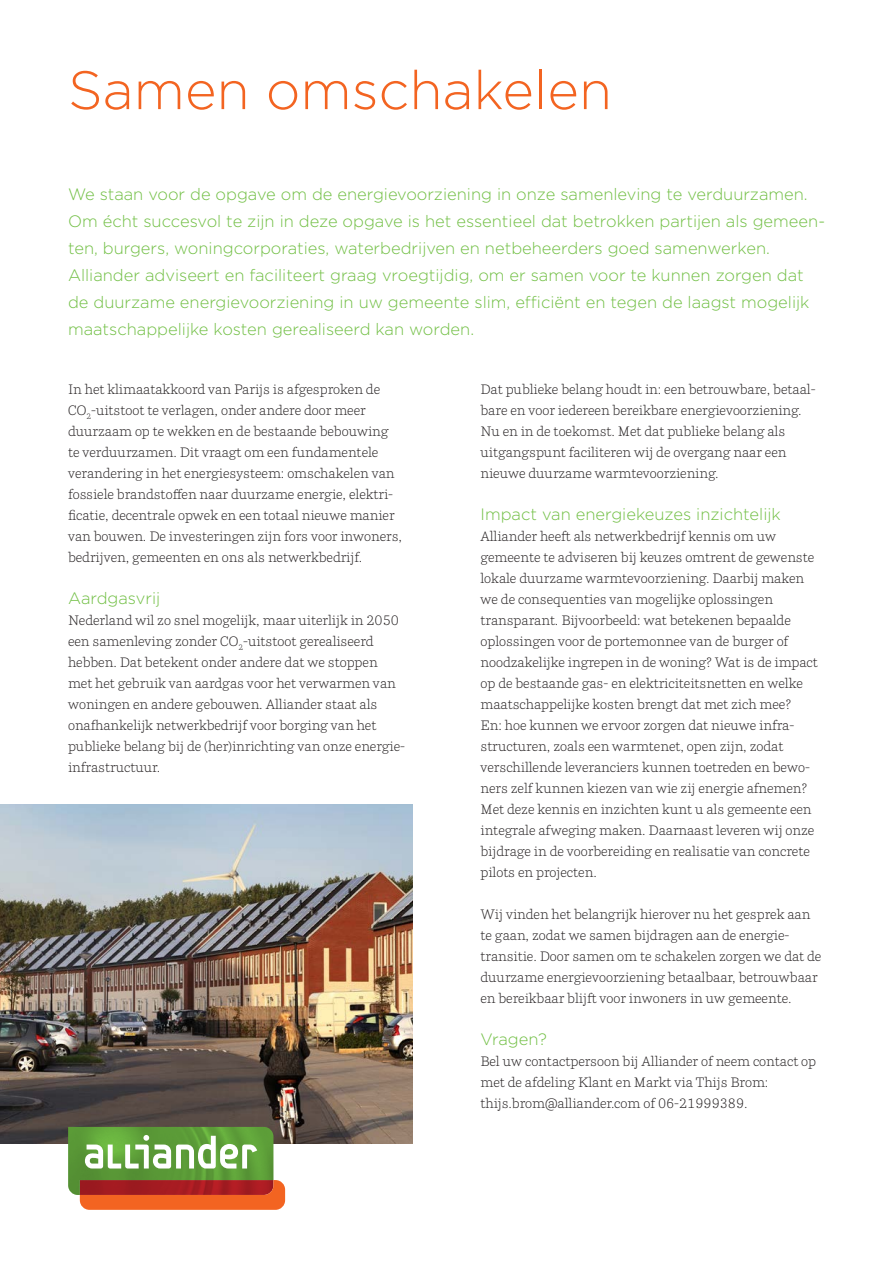
<style>
.page{position:relative;width:893px;height:1263px;background:#fff}
.page>*{position:absolute;margin:0;border:0;box-sizing:border-box;transform-origin:0 0}
.t1{font:300 54px "Gotham";color:#f36421}
.t2{font:300 16.5px/27px "Gotham";color:#71bf44}
.t3{font:300 13.5px/21px "Parry Pro";color:#231f20}
</style>
<div class="page">
<img style="left:0;top:804px;width:412px;height:339px">
<svg style="left:3px;top:1059px;width:338px;height:142px"></svg>
<svg style="left:68px;top:1127px;width:217px;height:83px;background:#9c8d50"></svg>
<h1 class="t1" style="left:68px;top:57px;width:545px">Samen omschakelen</h1>
<p class="t2" style="left:68px;top:181px;width:758px">We staan voor de opgave om de energievoorziening in onze samenleving te verduurzamen.<br>Om écht succesvol te zijn in deze opgave is het essentieel dat betrokken partijen als gemeen&shy;ten, burgers, woningcorporaties, waterbedrijven en netbeheerders goed samenwerken.<br>Alliander adviseert en faciliteert graag vroegtijdig, om er samen voor te kunnen zorgen dat de duurzame energievoorziening in uw gemeente slim, efficiënt en tegen de laagst mogelijk maatschappelijke kosten gerealiseerd kan worden.</p>
<p class="t3" style="left:68px;top:378px;width:335px">In het klimaatakkoord van Parijs is afgesproken de CO<sub>2</sub>-uitstoot te verlagen, onder andere door meer duurzaam op te wekken en de bestaande bebouwing te verduurzamen. Dit vraagt om een fundamentele verandering in het energiesysteem: omschakelen van fossiele brandstoffen naar duurzame energie, elektri&shy;ficatie, decentrale opwek en een totaal nieuwe manier van bouwen. De investeringen zijn fors voor inwoners, bedrijven, gemeenten en ons als netwerkbedrijf.</p>
<p class="t2" style="left:68px;top:584px;width:94px">Aardgasvrij</p>
<p class="t3" style="left:68px;top:609px;width:339px">Nederland wil zo snel mogelijk, maar uiterlijk in 2050 een samenleving zonder CO<sub>2</sub>-uitstoot gerealiseerd hebben. Dat betekent onder andere dat we stoppen met het gebruik van aardgas voor het verwarmen van woningen en andere gebouwen. Alliander staat als onafhankelijk netwerkbedrijf voor borging van het publieke belang bij de (her)inrichting van onze energie&shy;infrastructuur.</p>
<p class="t3" style="left:480px;top:378px;width:337px">Dat publieke belang houdt in: een betrouwbare, betaal&shy;bare en voor iedereen bereikbare energievoorziening.<br>Nu en in de toekomst. Met dat publieke belang als uitgangspunt faciliteren wij de overgang naar een nieuwe duurzame warmtevoorziening.</p>
<p class="t2" style="left:480px;top:500px;width:302px">Impact van energiekeuzes inzichtelijk</p>
<p class="t3" style="left:480px;top:525px;width:339px">Alliander heeft als netwerkbedrijf kennis om uw gemeente te adviseren bij keuzes omtrent de gewenste lokale duurzame warmtevoorziening. Daarbij maken we de consequenties van mogelijke oplossingen transparant. Bijvoorbeeld: wat betekenen bepaalde oplossingen voor de portemonnee van de burger of noodzakelijke ingrepen in de woning? Wat is de impact op de bestaande gas- en elektriciteitsnetten en welke maatschappelijke kosten brengt dat met zich mee?<br>En: hoe kunnen we ervoor zorgen dat nieuwe infra&shy;structuren, zoals een warmtenet, open zijn, zodat verschillende leveranciers kunnen toetreden en bewo&shy;ners zelf kunnen kiezen van wie zij energie afnemen?<br>Met deze kennis en inzichten kunt u als gemeente een integrale afweging maken. Daarnaast leveren wij onze bijdrage in de voorbereiding en realisatie van concrete pilots en projecten.</p>
<p class="t3" style="left:480px;top:903px;width:342px">Wij vinden het belangrijk hierover nu het gesprek aan te gaan, zodat we samen bijdragen aan de energie&shy;transitie. Door samen om te schakelen zorgen we dat de duurzame energievoorziening betaalbaar, betrouwbaar en bereikbaar blijft voor inwoners in uw gemeente.</p>
<p class="t2" style="left:480px;top:1025px;width:68px">Vragen?</p>
<p class="t3" style="left:480px;top:1050px;width:337px">Bel uw contactpersoon bij Alliander of neem contact op met de afdeling Klant en Markt via Thijs Brom: thijs.brom@alliander.com of 06-21999389.</p>
</div>
